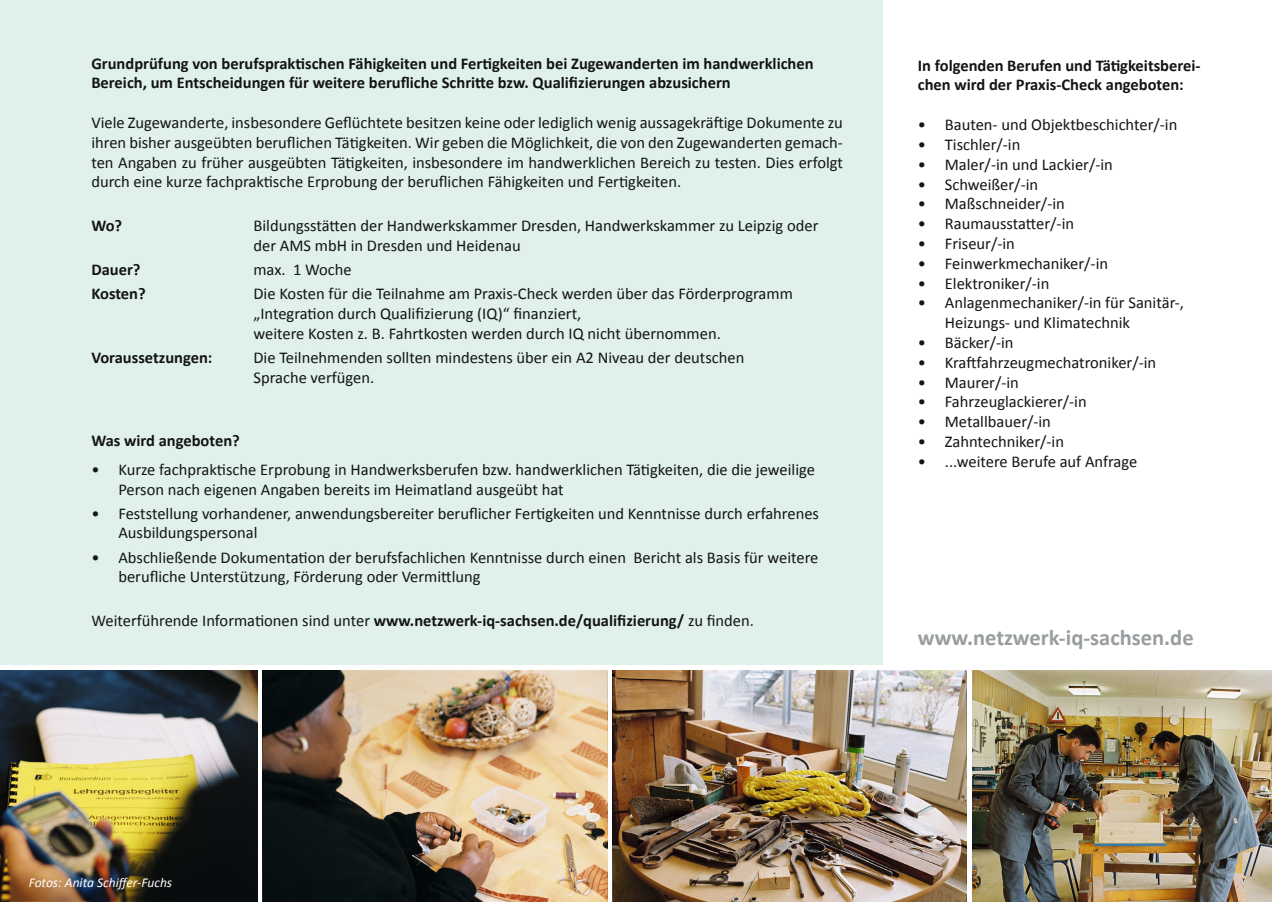
<style>
.page{position:relative;width:1272px;height:902px;background:#fff}
.page>*{position:absolute;margin:0;border:0;box-sizing:border-box;transform-origin:0 0}
.t1{font:700 22.5px "Calibri";color:#989da0}
.t2{font:16.5px/19.8px "Calibri";color:#131413}
.t3{font:700 16.5px/19.8px "Calibri";color:#131413}
.t4{font:italic 13.5px "Calibri";color:#fff}
.s1{font-weight:700}
</style>
<div class="page">
<div style="left:0;top:0;width:882px;height:664px;background:#dff1ea"></div>
<img style="left:612px;top:670px;width:354px;height:231px">
<img style="left:262px;top:670px;width:345px;height:231px">
<img style="left:0;top:670px;width:257px;height:231px">
<img style="left:972px;top:670px;width:299px;height:231px">
<p class="t3" style="left:91px;top:53px;width:723px">Grundprüfung von berufspraktischen Fähigkeiten und Fertigkeiten bei Zugewanderten im handwerklichen<br>Bereich, um Entscheidungen für weitere berufliche Schritte bzw. Qualifizierungen abzusichern</p>
<p class="t2" style="left:91px;top:113px;width:753px;text-align:justify">Viele Zugewanderte, insbesondere Geflüchtete besitzen keine oder lediglich wenig aussagekräftige Dokumente zu ihren bisher ausgeübten beruflichen Tätigkeiten. Wir geben die Möglichkeit, die von den Zugewanderten gemach&shy;ten Angaben zu früher ausgeübten Tätigkeiten, insbesondere im handwerklichen Bereich zu testen. Dies erfolgt durch eine kurze fachpraktische Erprobung der beruflichen Fähigkeiten und Fertigkeiten.</p>
<p class="t3" style="left:91px;top:216px;width:32px">Wo?</p>
<p class="t2" style="left:253px;top:216px;width:566px">Bildungsstätten der Handwerkskammer Dresden, Handwerkskammer zu Leipzig oder der AMS mbH in Dresden und Heidenau</p>
<p class="t3" style="left:91px;top:260px;width:51px">Dauer?</p>
<p class="t2" style="left:253px;top:260px;width:100px">max. 1 Woche</p>
<p class="t3" style="left:91px;top:284px;width:56px">Kosten?</p>
<p class="t2" style="left:253px;top:284px;width:541px">Die Kosten für die Teilnahme am Praxis-Check werden über das Förderprogramm „Integration durch Qualifizierung (IQ)“ finanziert,<br>weitere Kosten z. B. Fahrtkosten werden durch IQ nicht übernommen.</p>
<p class="t3" style="left:91px;top:347px;width:122px">Voraussetzungen:</p>
<p class="t2" style="left:253px;top:347px;width:492px">Die Teilnehmenden sollten mindestens über ein A2 Niveau der deutschen<br>Sprache verfügen.</p>
<p class="t3" style="left:91px;top:431px;width:150px">Was wird angeboten?</p>
<p class="t2" style="left:118px;top:459px;width:698px;text-indent:-27px">• Kurze fachpraktische Erprobung in Handwerksberufen bzw. handwerklichen Tätigkeiten, die die jeweilige<br>Person nach eigenen Angaben bereits im Heimatland ausgeübt hat</p>
<p class="t2" style="left:118px;top:503px;width:702px;text-indent:-27px">• Feststellung vorhandener, anwendungsbereiter beruflicher Fertigkeiten und Kenntnisse durch erfahrenes<br>Ausbildungspersonal</p>
<p class="t2" style="left:118px;top:547px;width:701px;text-indent:-27px">• Abschließende Dokumentation der berufsfachlichen Kenntnisse durch einen Bericht als Basis für weitere berufliche Unterstützung, Förderung oder Vermittlung</p>
<p class="t2" style="left:91px;top:611px;width:664px">Weiterführende Informationen sind unter <span class="s1">www.netzwerk-iq-sachsen.de/qualifizierung/</span> zu finden.</p>
<p class="t3" style="left:917px;top:55px;width:284px">In folgenden Berufen und Tätigkeitsberei&shy;chen wird der Praxis-Check angeboten:</p>
<p class="t2" style="left:917px;top:115px;width:261px">• Bauten- und Objektbeschichter/-in</p>
<p class="t2" style="left:917px;top:135px;width:104px">• Tischler/-in</p>
<p class="t2" style="left:917px;top:154px;width:196px">• Maler/-in und Lackier/-in</p>
<p class="t2" style="left:917px;top:174px;width:122px">• Schweißer/-in</p>
<p class="t2" style="left:917px;top:194px;width:148px">• Maßschneider/-in</p>
<p class="t2" style="left:917px;top:214px;width:158px">• Raumausstatter/-in</p>
<p class="t2" style="left:917px;top:234px;width:99px">• Friseur/-in</p>
<p class="t2" style="left:917px;top:253px;width:192px">• Feinwerkmechaniker/-in</p>
<p class="t2" style="left:917px;top:273px;width:133px">• Elektroniker/-in</p>
<p class="t2" style="left:944px;top:293px;width:241px;text-indent:-27px">• Anlagenmechaniker/-in für Sanitär-,<br>Heizungs- und Klimatechnik</p>
<p class="t2" style="left:917px;top:333px;width:97px">• Bäcker/-in</p>
<p class="t2" style="left:917px;top:352px;width:240px">• Kraftfahrzeugmechatroniker/-in</p>
<p class="t2" style="left:917px;top:372px;width:103px">• Maurer/-in</p>
<p class="t2" style="left:917px;top:392px;width:170px">• Fahrzeuglackierer/-in</p>
<p class="t2" style="left:917px;top:412px;width:135px">• Metallbauer/-in</p>
<p class="t2" style="left:917px;top:432px;width:148px">• Zahntechniker/-in</p>
<p class="t2" style="left:917px;top:451px;width:221px">• ...weitere Berufe auf Anfrage</p>
<h1 class="t1" style="left:917px;top:623px;width:277px">www.netzwerk-iq-sachsen.de</h1>
<p class="t4" style="left:29px;top:872px;width:145px">Fotos: Anita Schiffer-Fuchs</p>
</div>
